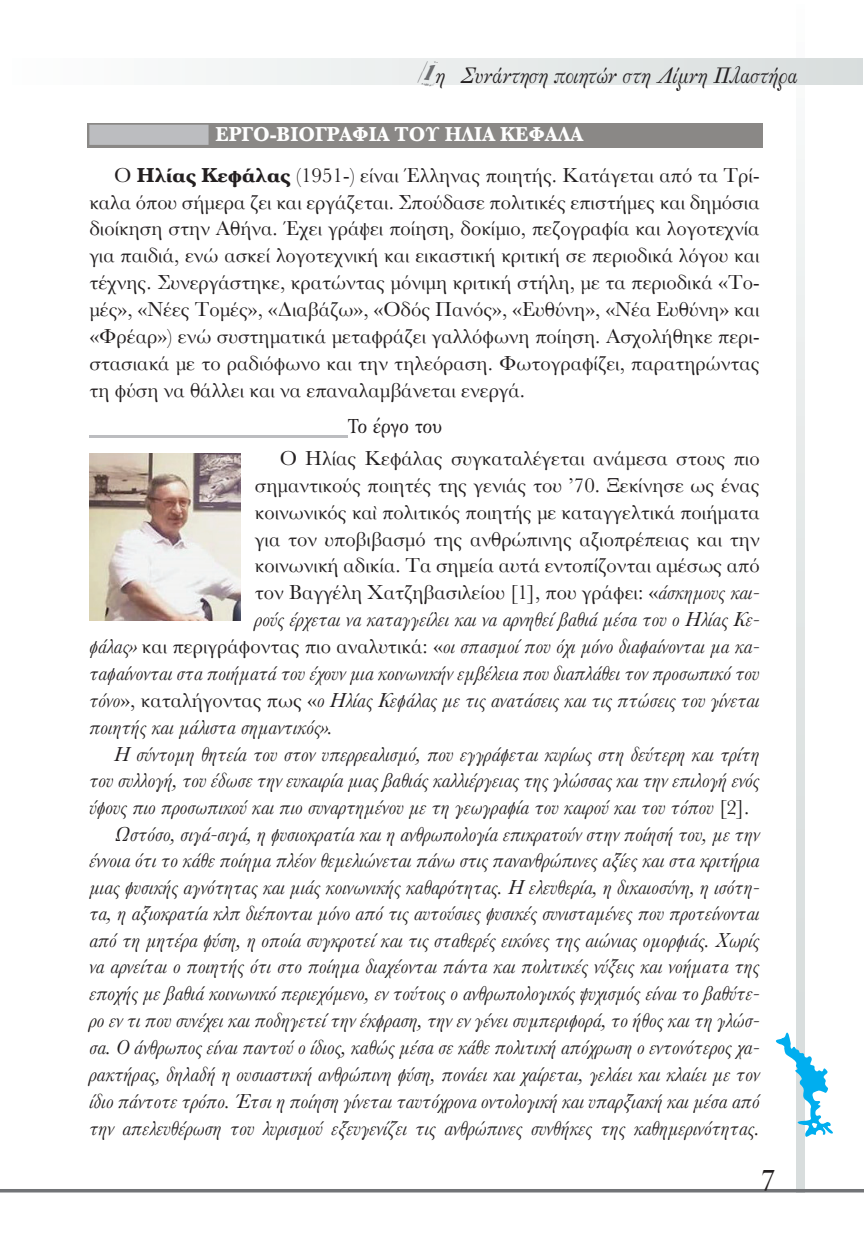
<style>
.page{position:relative;width:864px;height:1241px;background:#fff}
.page>*{position:absolute;margin:0;border:0;box-sizing:border-box;transform-origin:0 0}
.t1{font:24.5px "PF Monumenta Pro";color:#231f20;scale:.88 1}
.t2{font:23.8px "GFS Solomos";color:#231f20;scale:.92 1}
.t3{font:italic 21px "Baskerville";color:#231f20}
.t4{font:21px/26.8px "Baskerville";color:#231f20}
.t5{font:21px "Katsoulidis";letter-spacing:-.03em;color:#231f20;scale:.9 1}
.s1{font-family:"Phorssa";font-style:italic;font-size:30.8px;color:#6c6d70}
.s2{font-weight:700;color:#fff}
.s3{font-weight:700}
.s4{font-style:italic}
.s5{font-style:normal}
</style>
<div class="page">
<svg style="left:795px;top:84px;width:9px;height:1104px"></svg>
<svg style="left:0;top:1188px;width:863px;height:4px;fill:#727477"></svg>
<div style="left:0;top:58px;width:862px;height:26px;background:linear-gradient(to right,#fefefe,#d8dddd)"></div>
<svg style="left:776px;top:1031px;width:57px;height:106px"></svg>
<div style="left:87px;top:123px;width:674px;height:25px;background:#8a8886"></div>
<div style="left:89px;top:125px;width:119px;height:20px;background:#bcbdc0"></div>
<hr style="left:89px;top:435px;width:259px;height:3px;background:#bcbdc0">
<img style="left:89px;top:453px;width:151px;height:167px">
<p class="t2" style="left:423px;top:63px;width:409px"><span class="s1">1</span>η Συνάντηση ποιητών στη Λίμνη Πλαστήρα</p>
<p class="t4" style="left:114px;top:114px;width:646px;line-height:40.9px;text-indent:101px"><span class="s2">ΕΡΓΟ-ΒΙΟΓΡΑΦΙΑ ΤΟΥ ΗΛΙΑ ΚΕΦΑΛΑ<br></span>Ο <span class="s3">Ηλίας Κεφάλας</span> (1951-) είναι Έλληνας ποιητής. Κατάγεται από τα Τρί-</p>
<p class="t4" style="left:89px;top:189px;width:671px;text-align:justify">καλα όπου σήμερα ζει και εργάζεται. Σπούδασε πολιτικές επιστήμες και δημόσια διοίκηση στην Αθήνα. Έχει γράψει ποίηση, δοκίμιο, πεζογραφία και λογοτεχνία για παιδιά, ενώ ασκεί λογοτεχνική και εικαστική κριτική σε περιοδικά λόγου και τέχνης. Συνεργάστηκε, κρατώντας μόνιμη κριτική στήλη, με τα περιοδικά «Το&shy;μές», «Νέες Τομές», «Διαβάζω», «Οδός Πανός», «Ευθύνη», «Νέα Ευθύνη» και «Φρέαρ») ενώ συστηματικά μεταφράζει γαλλόφωνη ποίηση. Ασχολήθηκε περι&shy;στασιακά με το ραδιόφωνο και την τηλεόραση. Φωτογραφίζει, παρατηρώντας τη φύση να θάλλει και να επαναλαμβάνεται ενεργά.</p>
<p class="t5" style="left:347px;top:412px;width:107px">Το έργο του</p>
<p class="t4" style="left:279px;top:445px;width:481px">Ο Ηλίας Κεφάλας συγκαταλέγεται ανάμεσα στους πιο</p>
<p class="t4" style="left:255px;top:472px;width:506px">σημαντικούς ποιητές της γενιάς του ᾽70. Ξεκίνησε ως ένας</p>
<p class="t4" style="left:255px;top:498px;width:506px">κοινωνικός καὶ πολιτικός ποιητής με καταγγελτικά ποιήματα</p>
<p class="t4" style="left:255px;top:525px;width:506px">για τον υποβιβασμό της ανθρώπινης αξιοπρέπειας και την</p>
<p class="t4" style="left:255px;top:552px;width:506px">κοινωνική αδικία. Τα σημεία αυτά εντοπίζονται αμέσως από</p>
<p class="t4" style="left:255px;top:579px;width:506px">τον Βαγγέλη Χατζηβασιλείου [1], που γράφει: «<span class="s4">άσκημους και-</span></p>
<p class="t3" style="left:255px;top:605px;width:506px">ρούς έρχεται να καταγγείλει και να αρνηθεί βαθιά μέσα του ο Ηλίας Κε-</p>
<p class="t3" style="left:89px;top:632px;width:671px">φάλας» <span class="s5">και περιγράφοντας πιο αναλυτικά: «</span>οι σπασμοί που όχι μόνο διαφαίνονται μα κα-</p>
<p class="t3" style="left:89px;top:659px;width:671px">ταφαίνονται στα ποιήματά του έχουν μια κοινωνικήν εμβέλεια που διαπλάθει τον προσωπικό του</p>
<p class="t3" style="left:89px;top:686px;width:671px">τόνο<span class="s5">», καταλήγοντας πως «</span>ο Ηλίας Κεφάλας με τις ανατάσεις και τις πτώσεις του γίνεται</p>
<p class="t3" style="left:89px;top:712px;width:245px">ποιητής και μάλιστα σημαντικός».</p>
<p class="t3" style="left:114px;top:739px;width:646px">Η σύντομη θητεία του στον υπερρεαλισμό, που εγγράφεται κυρίως στη δεύτερη και τρίτη</p>
<p class="t3" style="left:89px;top:766px;width:671px">του συλλογή, του έδωσε την ευκαιρία μιας βαθιάς καλλιέργειας της γλώσσας και την επιλογή ενός</p>
<p class="t3" style="left:89px;top:793px;width:661px">ύφους πιο προσωπικού και πιο συναρτημένου με τη γεωγραφία του καιρού και του τόπου <span class="s5">[2].</span></p>
<p class="t3" style="left:114px;top:819px;width:646px">Ωστόσο, σιγά-σιγά, η φυσιοκρατία και η ανθρωπολογία επικρατούν στην ποίησή του, με την</p>
<p class="t3" style="left:89px;top:846px;width:671px">έννοια ότι το κάθε ποίημα πλέον θεμελιώνεται πάνω στις πανανθρώπινες αξίες και στα κριτήρια</p>
<p class="t3" style="left:89px;top:872px;width:671px">μιας φυσικής αγνότητας και μιάς κοινωνικής καθαρότητας. Η ελευθερία, η δικαιοσύνη, η ισότη-</p>
<p class="t3" style="left:89px;top:899px;width:671px">τα, η αξιοκρατία κλπ διέπονται μόνο από τις αυτούσιες φυσικές συνισταμένες που προτείνονται</p>
<p class="t3" style="left:89px;top:925px;width:671px">από τη μητέρα φύση, η οποία συγκροτεί και τις σταθερές εικόνες της αιώνιας ομορφιάς. Χωρίς</p>
<p class="t3" style="left:89px;top:952px;width:671px">να αρνείται ο ποιητής ότι στο ποίημα διαχέονται πάντα και πολιτικές νύξεις και νοήματα της</p>
<p class="t3" style="left:89px;top:979px;width:671px">εποχής με βαθιά κοινωνικό περιεχόμενο, εν τούτοις ο ανθρωπολογικός ψυχισμός είναι το βαθύτε-</p>
<p class="t3" style="left:89px;top:1006px;width:671px">ρο εν τι που συνέχει και ποδηγετεί την έκφραση, την εν γένει συμπεριφορά, το ήθος και τη γλώσ-</p>
<p class="t3" style="left:89px;top:1033px;width:671px">σα. Ο άνθρωπος είναι παντού ο ίδιος, καθώς μέσα σε κάθε πολιτική απόχρωση ο εντονότερος χα-</p>
<p class="t3" style="left:89px;top:1060px;width:671px">ρακτήρας, δηλαδή η ουσιαστική ανθρώπινη φύση, πονάει και χαίρεται, γελάει και κλαίει με τον</p>
<p class="t3" style="left:89px;top:1086px;width:671px">ίδιο πάντοτε τρόπο. Έτσι η ποίηση γίνεται ταυτόχρονα οντολογική και υπαρξιακή και μέσα από</p>
<p class="t3" style="left:89px;top:1113px;width:671px">την απελευθέρωση του λυρισμού εξευγενίζει τις ανθρώπινες συνθήκες της καθημερινότητας.</p>
<p class="t1" style="left:761px;top:1163px;width:17px">7</p>
</div>
